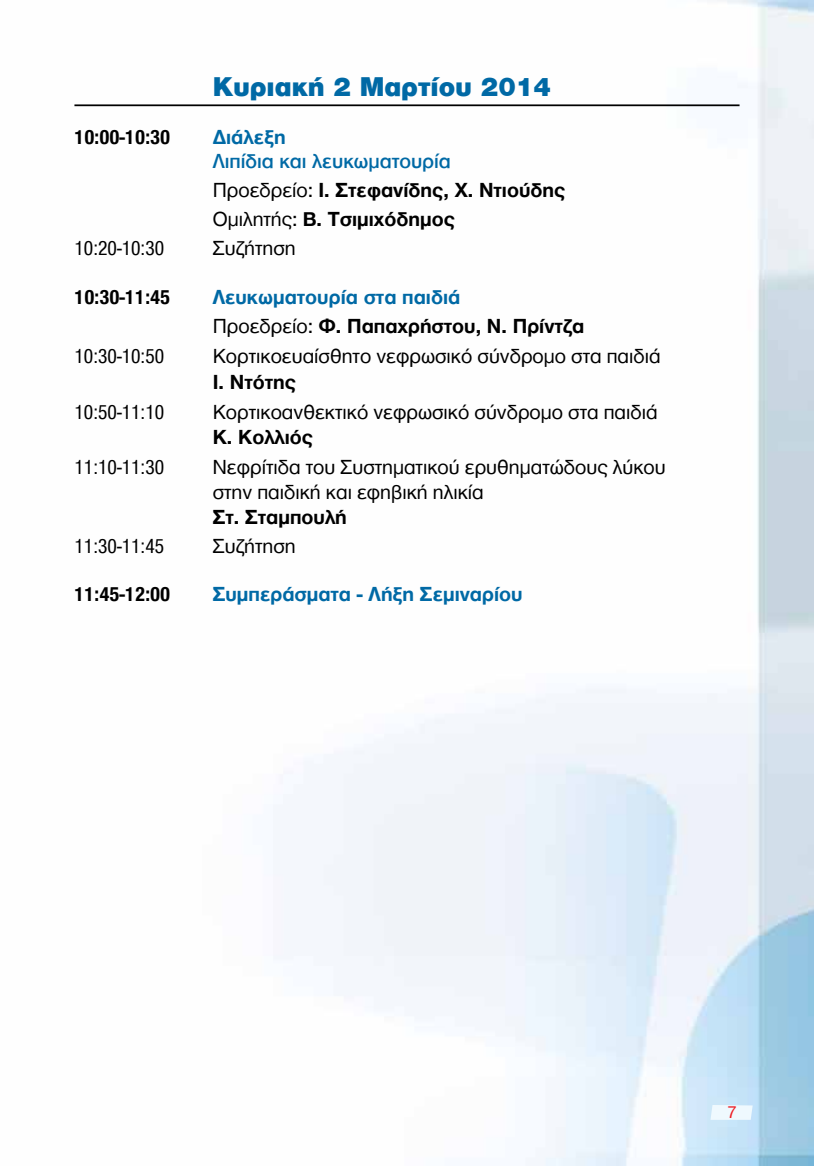
<style>
.page{position:relative;width:814px;height:1166px;background:#fff}
.page>*{position:absolute;margin:0;border:0;box-sizing:border-box;transform-origin:0 0}
.t1{font:900 28px "Helvetica Neue Greek";color:#0069a5}
.t2{font:21px/25.2px "Helvetica Neue Greek";color:#000}
.t3{font:700 21px/28.9px "Helvetica Neue Greek";color:#000}
.t4{font:condensed 21px "Helvetica Neue Greek";color:#000}
.t5{font:700 21px "Helvetica Neue Greek";color:#0069a5}
.t6{font:700 condensed 21px "Helvetica Neue Greek";color:#000}
.t7{font:16.62px "Helvetica Neue";color:#ed1d24}
.s1{font-weight:500;color:#0069a5}
.s2{font-weight:400}
.s3{color:#0069a5}
</style>
<div class="page">
<img style="left:74px;top:0;width:740px;height:1166px">
<svg style="left:710px;top:1105px;width:42px;height:15px"></svg>
<hr style="left:74px;top:104px;width:665px;height:2px;background:#000">
<h1 class="t1" style="left:213px;top:72px;width:339px">Κυριακή 2 Μαρτίου 2014</h1>
<p class="t6" style="left:74px;top:126px;width:97px">10:00-10:30</p>
<p class="t5" style="left:213px;top:126px;width:74px">Διάλεξη</p>
<p class="t3" style="left:213px;top:147px;width:354px"><span class="s1">Λιπίδια και λευκωματουρία<br></span><span class="s2">Προεδρείο:</span> Ι. Στεφανίδης, Χ. Ντιούδης<br><span class="s2">Ομιλητής:</span> B. Τσιμιχόδημος</p>
<p class="t4" style="left:74px;top:237px;width:91px">10:20-10:30</p>
<p class="t2" style="left:213px;top:235px;width:84px">Συζήτηση</p>
<p class="t6" style="left:74px;top:286px;width:97px">10:30-11:45</p>
<p class="t3" style="left:213px;top:283px;width:373px"><span class="s3">Λευκωματουρία στα παιδιά<br></span><span class="s2">Προεδρείο:</span> Φ. Παπαχρήστου, Ν. Πρίντζα</p>
<p class="t4" style="left:74px;top:345px;width:91px">10:30-10:50</p>
<p class="t2" style="left:213px;top:344px;width:449px">Κορτικοευαίσθητο νεφρωσικό σύνδρομο στα παιδιά</p>
<p class="t3" style="left:213px;top:367px;width:85px">Ι. Ντότης</p>
<p class="t4" style="left:74px;top:401px;width:91px">10:50-11:10</p>
<p class="t2" style="left:213px;top:399px;width:446px">Κορτικοανθεκτικό νεφρωσικό σύνδρομο στα παιδιά</p>
<p class="t3" style="left:213px;top:423px;width:102px">Κ. Κολλιός</p>
<p class="t4" style="left:74px;top:456px;width:91px">11:10-11:30</p>
<p class="t2" style="left:213px;top:454px;width:454px">Νεφρίτιδα του Συστηματικού ερυθηματώδους λύκου στην παιδική και εφηβική ηλικία</p>
<p class="t3" style="left:213px;top:503px;width:136px">Στ. Σταμπουλή</p>
<p class="t4" style="left:74px;top:535px;width:91px">11:30-11:45</p>
<p class="t2" style="left:213px;top:534px;width:84px">Συζήτηση</p>
<p class="t6" style="left:74px;top:583px;width:97px">11:45-12:00</p>
<p class="t5" style="left:213px;top:583px;width:311px">Συμπεράσματα - Λήξη Σεμιναρίου</p>
<p class="t7" style="left:727px;top:1100px;width:11px">7</p>
</div>
